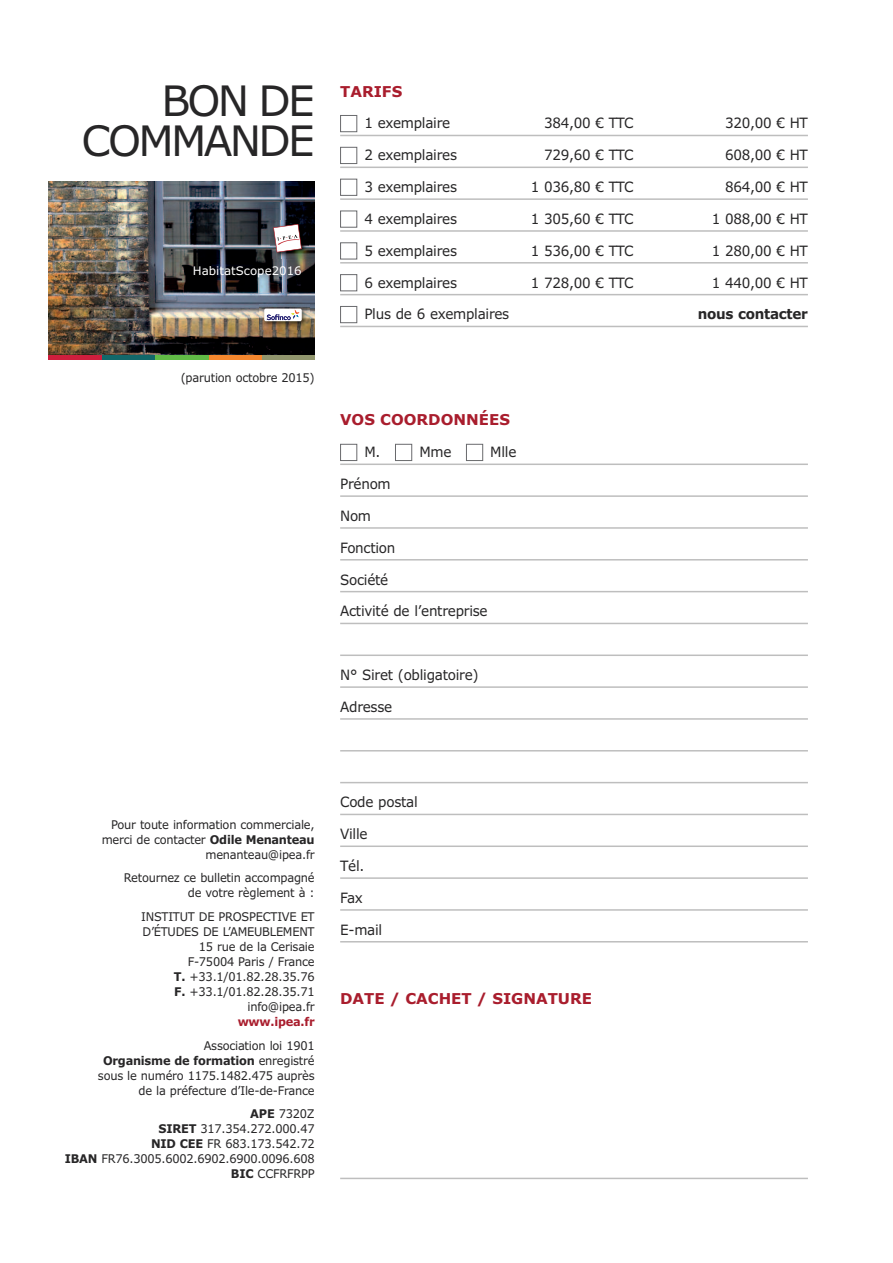
<style>
.page{position:relative;width:893px;height:1263px;background:#fff}
.page>*{position:absolute;margin:0;border:0;box-sizing:border-box;transform-origin:0 0}
.t1{font:42px/40.5px "Verdana";letter-spacing:-.065em;color:#272627;text-align:right}
.t2{font:700 15px "Verdana";color:#a91d2d}
.t3{font:14.25px "Verdana";letter-spacing:-.02em;color:#272627;scale:.95 1}
.t4{font:14.25px "Verdana Bold OTF";letter-spacing:-.02em;color:#272627;scale:.95 1}
.t5{font:12px/15px "Verdana";letter-spacing:-.02em;color:#272627;text-align:right;scale:.95 1}
.t6{font:12px "Verdana Bold OTF";letter-spacing:-.02em;color:#272627;scale:.95 1}
.t7{font:12px "Verdana Bold OTF";letter-spacing:-.02em;color:#a91d2d;scale:.95 1}
.t8{font:11.85px "Verdana+ZCQFRG";color:#fff}
.s1{font-family:"Verdana Bold OTF"}
.s2{font-family:"Verdana"}
</style>
<div class="page">
<hr style="left:340px;top:135px;width:468px;height:1px;background:#bebebe">
<hr style="left:340px;top:167px;width:468px;height:1px;background:#bebebe">
<hr style="left:340px;top:198px;width:468px;height:2px;background:#bebebe">
<hr style="left:340px;top:230px;width:468px;height:2px;background:#bebebe">
<hr style="left:340px;top:262px;width:468px;height:2px;background:#bebebe">
<hr style="left:340px;top:294px;width:468px;height:1px;background:#bebebe">
<hr style="left:340px;top:326px;width:468px;height:1px;background:#bebebe">
<hr style="left:340px;top:463px;width:468px;height:2px;background:#bebebe">
<hr style="left:340px;top:495px;width:468px;height:2px;background:#bebebe">
<hr style="left:340px;top:527px;width:468px;height:2px;background:#bebebe">
<hr style="left:340px;top:559px;width:468px;height:1px;background:#bebebe">
<hr style="left:340px;top:591px;width:468px;height:1px;background:#bebebe">
<hr style="left:340px;top:623px;width:468px;height:1px;background:#bebebe">
<hr style="left:340px;top:654px;width:468px;height:2px;background:#bebebe">
<hr style="left:340px;top:686px;width:468px;height:2px;background:#bebebe">
<hr style="left:340px;top:718px;width:468px;height:2px;background:#bebebe">
<hr style="left:340px;top:750px;width:468px;height:1px;background:#bebebe">
<hr style="left:340px;top:782px;width:468px;height:1px;background:#bebebe">
<hr style="left:340px;top:814px;width:468px;height:1px;background:#bebebe">
<hr style="left:340px;top:845px;width:468px;height:2px;background:#bebebe">
<hr style="left:340px;top:877px;width:468px;height:2px;background:#bebebe">
<hr style="left:340px;top:909px;width:468px;height:2px;background:#bebebe">
<hr style="left:340px;top:941px;width:468px;height:1px;background:#bebebe">
<hr style="left:340px;top:1178px;width:468px;height:1px;background:#bebebe">
<div style="left:340px;top:274px;width:17px;height:17px;border:1px solid #696a6d"></div>
<div style="left:340px;top:242px;width:17px;height:17px;border:1px solid #696a6d"></div>
<div style="left:340px;top:211px;width:17px;height:17px;border:1px solid #696a6d"></div>
<div style="left:340px;top:179px;width:17px;height:17px;border:1px solid #696a6d"></div>
<div style="left:340px;top:147px;width:17px;height:17px;border:1px solid #696a6d"></div>
<div style="left:340px;top:115px;width:17px;height:17px;border:1px solid #696a6d"></div>
<div style="left:466px;top:444px;width:17px;height:17px;border:1px solid #696a6d"></div>
<div style="left:395px;top:444px;width:17px;height:17px;border:1px solid #696a6d"></div>
<div style="left:340px;top:444px;width:17px;height:17px;border:1px solid #696a6d"></div>
<div style="left:340px;top:306px;width:17px;height:17px;border:1px solid #696a6d"></div>
<img style="left:48px;top:181px;width:267px;height:175px">
<hr style="left:48px;top:356px;width:107px;height:4px;background:#12686a">
<hr style="left:155px;top:356px;width:54px;height:4px;background:#60bb46">
<hr style="left:209px;top:356px;width:54px;height:4px;background:#f5872e">
<hr style="left:263px;top:356px;width:52px;height:4px;background:#91966d">
<hr style="left:48px;top:356px;width:54px;height:4px;background:#cf1e3d">
<img style="left:260px;top:305px;width:49px;height:24px">
<div style="left:264px;top:309px;width:38px;height:12px;background:#fff;border-radius:2px"></div>
<img style="left:270px;top:221px;width:38px;height:38px">
<svg style="left:273px;top:224px;width:29px;height:28px"></svg>
<svg style="left:48px;top:213px;width:1px;height:16px"></svg>
<svg style="left:267px;top:310px;width:32px;height:10px"></svg>
<h1 class="t1" style="left:82px;top:81px;width:235px">BON DE<br>COMMANDE</h1>
<p class="t2" style="left:340px;top:83px;width:64px">TARIFS</p>
<p class="t3" style="left:364px;top:115px;width:92px">1 exemplaire</p>
<p class="t3" style="left:544px;top:115px;width:96px">384,00 € TTC</p>
<p class="t3" style="left:725px;top:115px;width:89px">320,00 € HT</p>
<p class="t3" style="left:364px;top:147px;width:99px">2 exemplaires</p>
<p class="t3" style="left:544px;top:147px;width:96px">729,60 € TTC</p>
<p class="t3" style="left:725px;top:147px;width:89px">608,00 € HT</p>
<p class="t3" style="left:364px;top:179px;width:99px">3 exemplaires</p>
<p class="t3" style="left:531px;top:179px;width:110px">1 036,80 € TTC</p>
<p class="t3" style="left:725px;top:179px;width:89px">864,00 € HT</p>
<p class="t3" style="left:364px;top:211px;width:99px">4 exemplaires</p>
<p class="t3" style="left:531px;top:211px;width:110px">1 305,60 € TTC</p>
<p class="t3" style="left:712px;top:211px;width:103px">1 088,00 € HT</p>
<p class="t3" style="left:364px;top:242px;width:99px">5 exemplaires</p>
<p class="t3" style="left:531px;top:242px;width:110px">1 536,00 € TTC</p>
<p class="t3" style="left:712px;top:242px;width:103px">1 280,00 € HT</p>
<p class="t3" style="left:364px;top:274px;width:99px">6 exemplaires</p>
<p class="t3" style="left:531px;top:274px;width:110px">1 728,00 € TTC</p>
<p class="t3" style="left:712px;top:274px;width:103px">1 440,00 € HT</p>
<p class="t3" style="left:364px;top:306px;width:154px">Plus de 6 exemplaires</p>
<p class="t4" style="left:698px;top:306px;width:117px">nous contacter</p>
<p class="t8" style="left:193px;top:262px;width:110px">HabitatScope2016</p>
<p class="t5" style="left:181px;top:370px;width:143px">(parution octobre 2015)</p>
<p class="t2" style="left:340px;top:411px;width:171px">VOS COORDONNÉES</p>
<p class="t3" style="left:364px;top:444px;width:18px">M.</p>
<p class="t3" style="left:419px;top:444px;width:35px">Mme</p>
<p class="t3" style="left:490px;top:444px;width:29px">Mlle</p>
<p class="t3" style="left:340px;top:476px;width:55px">Prénom</p>
<p class="t3" style="left:340px;top:508px;width:34px">Nom</p>
<p class="t3" style="left:340px;top:539px;width:60px">Fonction</p>
<p class="t3" style="left:340px;top:571px;width:52px">Société</p>
<p class="t3" style="left:340px;top:603px;width:157px">Activité de l’entreprise</p>
<p class="t3" style="left:340px;top:667px;width:147px">N° Siret (obligatoire)</p>
<p class="t3" style="left:340px;top:698px;width:56px">Adresse</p>
<p class="t5" style="left:102px;top:817px;width:226px">Pour toute information commerciale, merci de contacter <span class="s1">Odile Menanteau </span>menanteau@ipea.fr</p>
<p class="t5" style="left:124px;top:871px;width:202px">Retournez ce bulletin accompagné de votre règlement à :</p>
<p class="t5" style="left:141px;top:909px;width:184px">INSTITUT DE PROSPECTIVE ET<br>D’ÉTUDES DE L’AMEUBLEMENT<br>15 rue de la Cerisaie<br>F-75004 Paris / France<br><span class="s1">T.</span> +33.1/01.82.28.35.76<br><span class="s1">F.</span> +33.1/01.82.28.35.71 info@ipea.fr</p>
<p class="t7" style="left:238px;top:1015px;width:83px">www.ipea.fr</p>
<p class="t5" style="left:204px;top:1038px;width:118px">Association loi 1901</p>
<p class="t6" style="left:103px;top:1053px;width:224px">Organisme de formation <span class="s2">enregistré</span></p>
<p class="t5" style="left:98px;top:1068px;width:230px">sous le numéro 1175.1482.475 auprès de la préfecture d’Ile-de-France</p>
<p class="t5" style="left:65px;top:1106px;width:265px"><span class="s1">APE</span> 7320Z<br><span class="s1">SIRET</span> 317.354.272.000.47<br><span class="s1">NID CEE</span> FR 683.173.542.72<br><span class="s1">IBAN</span> FR76.3005.6002.6902.6900.0096.608<br><span class="s1">BIC</span> CCFRFRPP</p>
<p class="t3" style="left:340px;top:794px;width:83px">Code postal</p>
<p class="t3" style="left:340px;top:826px;width:30px">Ville</p>
<p class="t3" style="left:340px;top:858px;width:27px">Tél.</p>
<p class="t3" style="left:340px;top:889px;width:25px">Fax</p>
<p class="t3" style="left:340px;top:921px;width:46px">E-mail</p>
<p class="t2" style="left:340px;top:990px;width:253px">DATE / CACHET / SIGNATURE</p>
</div>
